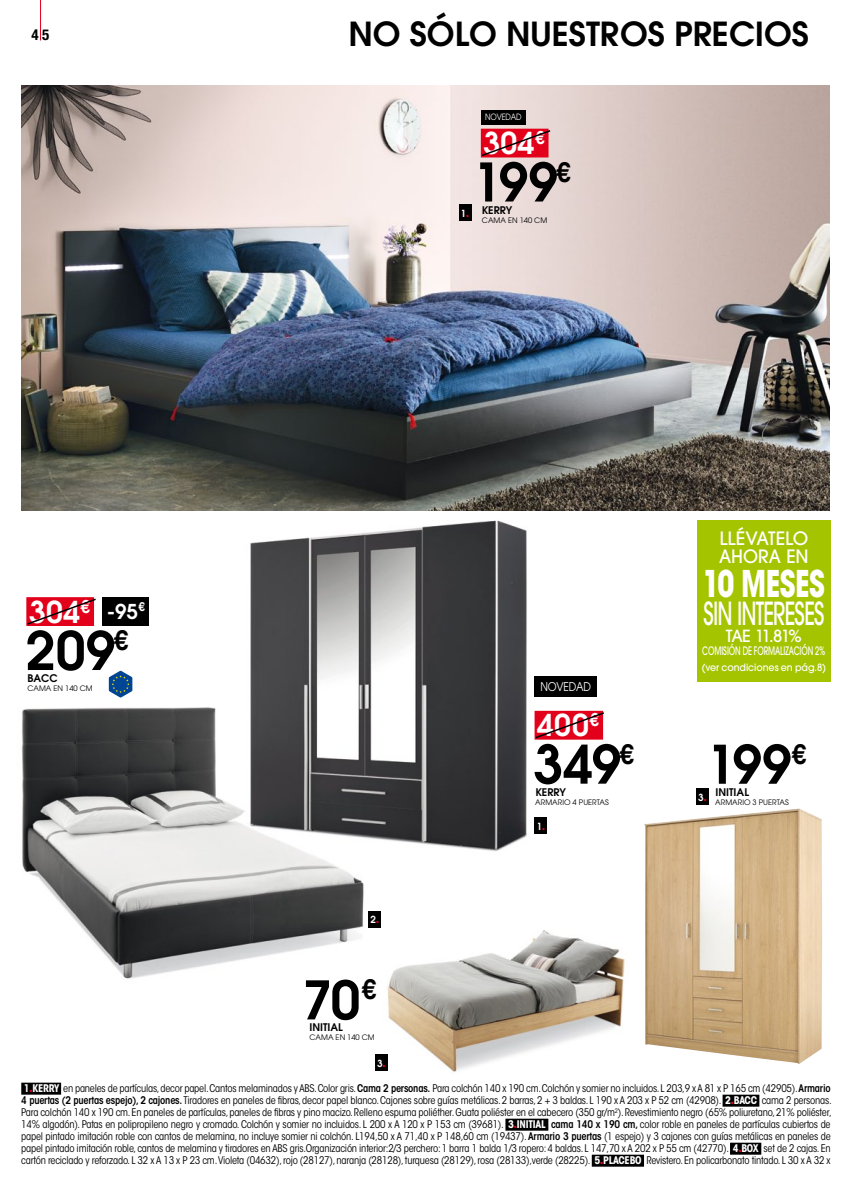
<style>
.page{position:relative;width:851px;height:1191px;background:#fff}
.page>*{position:absolute;margin:0;border:0;box-sizing:border-box;transform-origin:0 0}
.t1{font:600 52.8px "ITC Avant Garde Std";color:#000}
.t2{font:700 36.6px "ITC Avant Garde Std";letter-spacing:-.015em;color:#fff;scale:.75 1}
.t3{font:600 33px "ITC Avant Garde Std";color:#000}
.t4{font:500 31.65px "ITC Avant Garde Std";letter-spacing:-.04em;color:#fff;scale:.65 1}
.t5{font:600 30px "ITC Avant Garde Std";letter-spacing:.015em;color:#fff}
.t6{font:600 20.4px "ITC Avant Garde Std";color:#fff}
.t7{font:500 18.3px/18.3px "ITC Avant Garde Std";color:#fff}
.t8{font:500 16.65px "ITC Avant Garde Std";letter-spacing:-.09em;color:#fff}
.t9{font:700 condensed 15px "Helvetica Neue LT Std";color:#000}
.t10{font:12px "ITC Avant Garde Std";letter-spacing:-.02em;color:#fff;scale:.85 1}
.t11{font:500 11.7px "ITC Avant Garde Std";letter-spacing:-.01em;color:#fff;scale:.65 1}
.t12{font:condensed 10.5px/12px "ITC Avant Garde Std";letter-spacing:-.02em;color:#000;text-align:justify}
.t13{font:600 10.5px "ITC Avant Garde Std";color:#000}
.t14{font:500 10.05px "ITC Avant Garde Std";letter-spacing:-.005em;color:#fff;scale:.95 1}
.t15{font:600 9.75px "ITC Avant Garde Std";color:#fff}
.t16{font:8.7px "ITC Avant Garde Std";letter-spacing:-.02em;color:#fff;scale:.85 1}
.t17{font:7.5px "ITC Avant Garde Std";color:#000}
.s1{font-family:"Futura Std";font-weight:800;font-stretch:condensed;color:#e2001a}
.s2{font-weight:700;color:#fff}
.s3{font-family:"Futura Std";font-weight:800;color:#e2001a}
.s4{font-weight:600}
</style>
<div class="page">
<div style="left:21px;top:1082px;width:40px;height:12px;background:#000"></div>
<div style="left:722px;top:1094px;width:37px;height:12px;background:#000"></div>
<div style="left:505px;top:1118px;width:43px;height:12px;background:#000"></div>
<div style="left:730px;top:1142px;width:31px;height:12px;background:#000"></div>
<div style="left:591px;top:1154px;width:53px;height:12px;background:#000"></div>
<div style="left:697px;top:521px;width:133px;height:161px;background:#a4c400"></div>
<img style="left:232px;top:510px;width:313px;height:341px">
<div style="left:534px;top:676px;width:63px;height:21px;background:#000"></div>
<svg style="left:109px;top:671px;width:23px;height:13px"></svg>
<svg style="left:26px;top:597px;width:70px;height:29px;background:#d60921"></svg>
<div style="left:103px;top:597px;width:46px;height:29px;background:#000"></div>
<img style="left:644px;top:808px;width:178px;height:256px">
<img style="left:380px;top:930px;width:245px;height:142px">
<img style="left:108px;top:684px;width:306px;height:318px">
<img style="left:22px;top:707px;width:341px;height:270px">
<img style="left:21px;top:85px;width:808px;height:425px">
<div style="left:481px;top:110px;width:44px;height:15px;background:#000"></div>
<svg style="left:480px;top:129px;width:72px;height:28px;background:#d60c23"></svg>
<svg style="left:534px;top:711px;width:70px;height:28px;background:#d6051d"></svg>
<hr style="left:40px;top:0;width:1px;height:40px;background:#e2001a">
<div style="left:458px;top:204px;width:13px;height:17px;background:#000"></div>
<div style="left:534px;top:817px;width:13px;height:17px;background:#000"></div>
<div style="left:368px;top:911px;width:13px;height:16px;background:#000"></div>
<div style="left:696px;top:788px;width:12px;height:16px;background:#000"></div>
<div style="left:375px;top:1054px;width:12px;height:16px;background:#000"></div>
<h3 class="t9" style="left:31px;top:26px;width:19px">45</h3>
<h3 class="t5" style="left:29px;top:592px;width:63px">304<sup>€</sup></h3>
<h1 class="t1" style="left:26px;top:616px;width:104px">209<sup>€</sup></h1>
<p class="t13" style="left:27px;top:671px;width:23px">BACC</p>
<p class="t17" style="left:27px;top:683px;width:67px">CAMA EN 140 CM</p>
<h3 class="t6" style="left:107px;top:598px;width:40px">-95<sup>€</sup></h3>
<h3 class="t3" style="left:348px;top:12px;width:462px">NO SÓLO NUESTROS PRECIOS</h3>
<p class="t15" style="left:461px;top:207px;width:10px">1<span class="s1">.</span></p>
<p class="t16" style="left:485px;top:112px;width:44px">NOVEDAD</p>
<h3 class="t5" style="left:483px;top:124px;width:63px">304<sup>€</sup></h3>
<h1 class="t1" style="left:473px;top:148px;width:100px">199<sup>€</sup></h1>
<p class="t13" style="left:481px;top:203px;width:32px">KERRY</p>
<p class="t17" style="left:482px;top:215px;width:66px">CAMA EN 140 CM</p>
<p class="t15" style="left:370px;top:913px;width:10px">2<span class="s1">.</span></p>
<h1 class="t1" style="left:302px;top:965px;width:75px">70<sup>€</sup></h1>
<p class="t13" style="left:309px;top:1020px;width:6px">INITIA</p>
<p class="t13" style="left:338px;top:1020px;width:6px">L</p>
<p class="t17" style="left:309px;top:1033px;width:67px">CAMA EN 140 CM</p>
<p class="t15" style="left:377px;top:1056px;width:10px">3<span class="s1">.</span></p>
<p class="t10" style="left:540px;top:679px;width:61px">NOVEDAD</p>
<h3 class="t5" style="left:537px;top:705px;width:64px">400<sup>€</sup></h3>
<h1 class="t1" style="left:533px;top:729px;width:103px">349<sup>€</sup></h1>
<p class="t13" style="left:535px;top:785px;width:32px">KERRY</p>
<p class="t17" style="left:535px;top:797px;width:70px">ARMARIO 4 PUERTAS</p>
<p class="t15" style="left:536px;top:820px;width:10px">1<span class="s1">.</span></p>
<h3 class="t7" style="left:719px;top:529px;width:91px">LLÉVATELO<br>AHORA EN</h3>
<h2 class="t2" style="left:702px;top:558px;width:164px">10 MESES</h2>
<h3 class="t4" style="left:703px;top:593px;width:187px">SIN INTERESES</h3>
<h3 class="t8" style="left:725px;top:625px;width:78px">TAE 11.81%</h3>
<p class="t11" style="left:702px;top:643px;width:191px">COMISIÓN DE FORMALIZACIÓN 2%</p>
<p class="t14" style="left:701px;top:661px;width:132px">(ver condiciones en pág.8)</p>
<h1 class="t1" style="left:706px;top:730px;width:101px">199<sup>€</sup></h1>
<p class="t13" style="left:715px;top:785px;width:6px">INITIA</p>
<p class="t13" style="left:744px;top:785px;width:6px">L</p>
<p class="t17" style="left:715px;top:797px;width:70px">ARMARIO 3 PUERTAS</p>
<p class="t15" style="left:698px;top:790px;width:10px">3<span class="s1">.</span></p>
<p class="t12" style="left:21px;top:1082px;width:811px"><span class="s2">1</span><span class="s3">.</span><span class="s2">KERRY</span> en paneles de partículas, decor papel. Cantos melaminados y ABS. Color gris. <span class="s4">Cama 2 personas.</span> Para colchón 140 x 190 cm. Colchón y somier no incluidos. L 203,9 x A 81 x P 165 cm (42905). <span class="s4">Armario 4 puertas (2 puertas espejo), 2 cajones.</span> Tiradores en paneles de fibras, decor papel blanco. Cajones sobre guías metálicas. 2 barras, 2 + 3 baldas. L 190 x A 203 x P 52 cm (42908). <span class="s2">2</span><span class="s3">.</span><span class="s2">BACC</span> cama 2 personas.<br>Para colchón 140 x 190 cm. En paneles de partículas, paneles de fibras y pino macizo. Relleno espuma poliéther. Guata poliéster en el cabecero (350 gr/m<sup>2</sup>). Revestimiento negro (65% poliuretano, 21% poliéster, 14% algodón). Patas en polipropileno negro y cromado. Colchón y somier no incluidos. L 200 x A 120 x P 153 cm (39681). <span class="s2">3</span><span class="s3">.</span><span class="s2">INITIAL</span></p>
<p class="t12" style="left:21px;top:1118px;width:810px;text-indent:529px"><span class="s4">cama 140 x 190 cm,</span> color roble en paneles de partículas cubiertos de papel pintado imitación roble con cantos de melamina, no incluye somier ni colchón. L194,50 x A 71,40 x P 148,60 cm (19437). <span class="s4">Armario 3 puertas</span> (1 espejo) y 3 cajones con guías metálicas en paneles de papel pintado imitación roble, cantos de melamina y tiradores en ABS gris.Organización interior:2/3 perchero: 1 barra 1 balda 1/3 ropero: 4 baldas. L 147,70 x A 202 x P 55 cm (42770). <span class="s2">4</span><span class="s3">.</span><span class="s2">BOX</span> set de 2 cajas. En cartón reciclado y reforzado. L 32 x A 13 x P 23 cm.Violeta (04632), rojo (28127), naranja (28128), turquesa (28129), rosa (28133),verde (28225). <span class="s2">5</span><span class="s3">.</span><span class="s2">PLACEBO</span> Revistero. En policarbonato tintado. L 30 x A 32 x</p>
</div>
